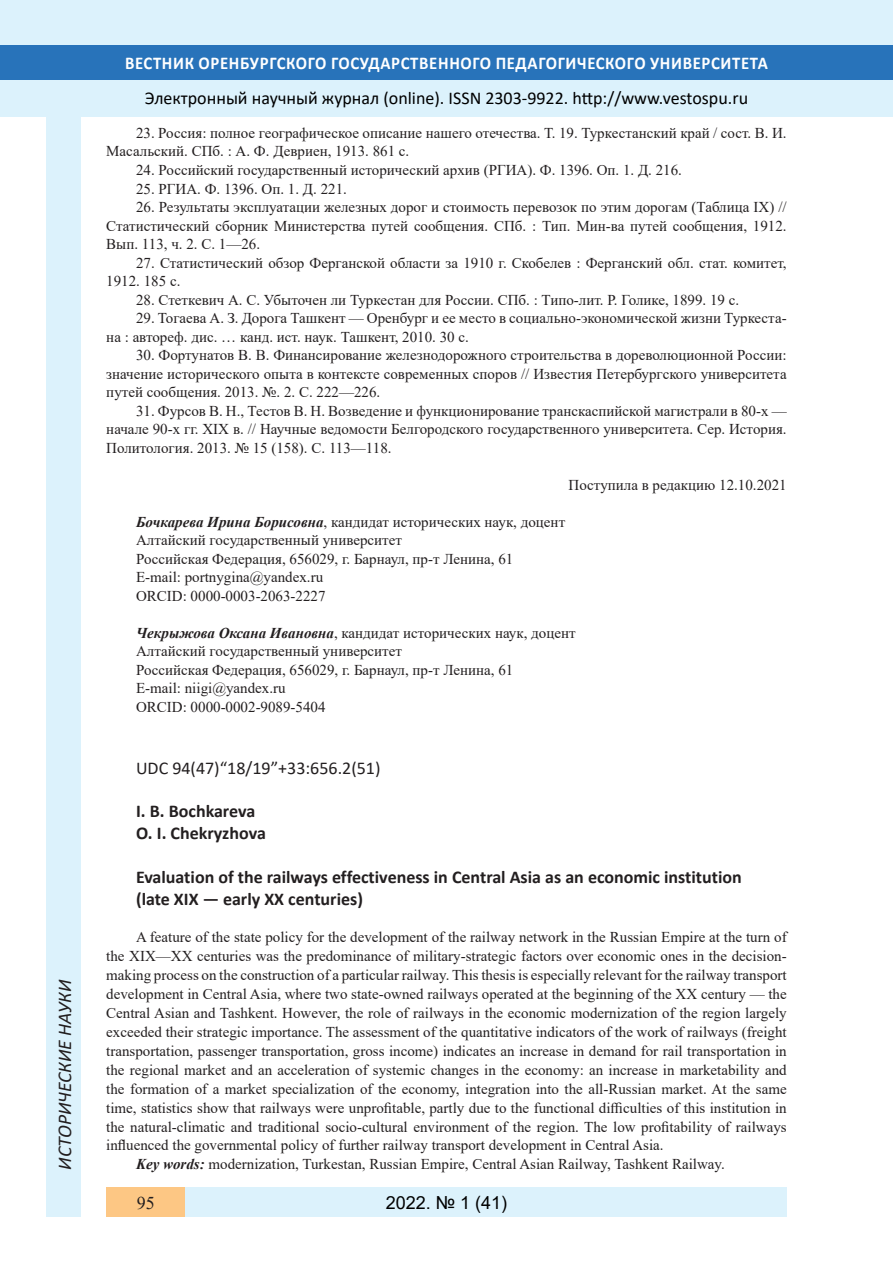
<style>
.page{position:relative;width:893px;height:1263px;background:#fff}
.page>*{position:absolute;margin:0;border:0;box-sizing:border-box;transform-origin:0 0}
.t1{font:italic 19.5px "Calibri";color:#231f20}
.Заголовок_2{font:700 18px/21.8px "Calibri";color:#231f20}
.t2{font:18px "Calibri";color:#000}
.t3{font:700 18px "Calibri";letter-spacing:.04em;color:#fff;scale:.93 1}
.Заголовок_2-2{font:18px "Calibri";color:#231f20}
.t4{font:18px "Arial";color:#000}
.t5{font:700 18px "Book Antiqua";color:#000}
.t6{font:18px "Times New Roman";color:#231f20}
.литература{font:15px/18.9px "Times New Roman";color:#231f20;text-align:justify}
.s1{font-weight:700;font-style:italic}
</style>
<div class="page">
<div style="left:0;top:0;width:893px;height:116px;background:#dcf2fc"></div>
<div style="left:0;top:45px;width:893px;height:34px;background:#2873ba"></div>
<div style="left:47px;top:116px;width:34px;height:1101px;background:#dcf2fc"></div>
<div style="left:106px;top:1188px;width:681px;height:29px;background:#dcf2fc"></div>
<div style="left:106px;top:1188px;width:79px;height:29px;background:#fdc784"></div>
<h1 class="t1" style="left:51px;top:1179px;width:279px;rotate:-90deg">03.00.00 БИОЛОГИЧЕСКИЕ НАУКИ</h1>
<h1 class="t1" style="left:51px;top:1170px;width:192px;rotate:-90deg">ИСТОРИЧЕСКИЕ НАУКИ</h1>
<p class="t3" style="left:125px;top:50px;width:693px">ВЕСТНИК ОРЕНБУРГСКОГО ГОСУДАРСТВЕННОГО ПЕДАГОГИЧЕСКОГО УНИВЕРСИТЕТА</p>
<p class="t2" style="left:145px;top:85px;width:605px">Электронный научный журнал (online). ISSN 2303-9922. http://www.vestospu.ru</p>
<p class="t2" style="left:388px;top:85px;width:13px">O</p>
<p class="t2" style="left:583px;top:85px;width:13px">t</p>
<p class="t2" style="left:583px;top:85px;width:13px">t</p>
<p class="литература" style="left:106px;top:123px;width:682px;line-height:18.5px;text-indent:30px">23. Россия: полное географическое описание нашего отечества. Т. 19. Туркестанский край / сост. В. И.<br>Масальский. СПб. : А. Ф. Девриен, 1913. 861 с.</p>
<p class="литература" style="left:136px;top:160px;width:547px">24. Российский государственный исторический архив (РГИА). Ф. 1396. Оп. 1. Д. 216.</p>
<p class="литература" style="left:136px;top:179px;width:212px">25. РГИА. Ф. 1396. Оп. 1. Д. 221.</p>
<p class="литература" style="left:106px;top:197px;width:682px;line-height:18.5px;text-indent:30px">26. Результаты эксплуатации железных дорог и стоимость перевозок по этим дорогам (Таблица IX) // Статистический сборник Министерства путей сообщения. СПб. : Тип. Мин-ва путей сообщения, 1912.<br>Вып. 113, ч. 2. С. 1—26.</p>
<p class="литература" style="left:106px;top:253px;width:682px;line-height:18.5px;text-indent:30px">27. Статистический обзор Ферганской области за 1910 г. Скобелев : Ферганский обл. стат. комитет,<br>1912. 185 с.</p>
<p class="литература" style="left:136px;top:290px;width:605px">28. Стеткевич А. С. Убыточен ли Туркестан для России. СПб. : Типо-лит. Р. Голике, 1899. 19 с.</p>
<p class="литература" style="left:106px;top:308px;width:682px;line-height:18.5px;text-indent:30px">29. Тогаева А. З. Дорога Ташкент — Оренбург и ее место в социально-экономической жизни Туркеста&shy;на : автореф. дис. … канд. ист. наук. Ташкент, 2010. 30 с.</p>
<p class="литература" style="left:106px;top:345px;width:682px;line-height:18.5px;text-indent:30px">30. Фортунатов В. В. Финансирование железнодорожного строительства в дореволюционной России: значение исторического опыта в контексте современных споров // Известия Петербургского университета путей сообщения. 2013. №. 2. С. 222—226.</p>
<p class="литература" style="left:106px;top:401px;width:682px;line-height:18.5px;text-indent:30px">31. Фурсов В. Н., Тестов В. Н. Возведение и функционирование транскаспийской магистрали в 80-х — начале 90-х гг. XIX в. // Научные ведомости Белгородского государственного университета. Сер. История.<br>Политология. 2013. № 15 (158). С. 113—118.</p>
<p class="литература" style="left:569px;top:475px;width:220px">Поступила в редакцию 12.10.2021</p>
<p class="литература" style="left:136px;top:512px;width:431px"><span class="s1">Бочкарева Ирина Борисовна</span>, кандидат исторических наук, доцент</p>
<p class="литература" style="left:136px;top:530px;width:267px">Алтайский государственный университет</p>
<p class="литература" style="left:136px;top:549px;width:379px">Российская Федерация, 656029, г. Барнаул, пр-т Ленина, 61</p>
<p class="литература" style="left:136px;top:567px;width:189px">E-mail: portnygina@yandex.ru</p>
<p class="литература" style="left:136px;top:586px;width:191px">ORCID: 0000-0003-2063-2227</p>
<p class="литература" style="left:136px;top:623px;width:441px"><span class="s1">Чекрыжова Оксана Ивановна</span>, кандидат исторических наук, доцент</p>
<p class="литература" style="left:136px;top:641px;width:267px">Алтайский государственный университет</p>
<p class="литература" style="left:136px;top:660px;width:379px">Российская Федерация, 656029, г. Барнаул, пр-т Ленина, 61</p>
<p class="литература" style="left:136px;top:678px;width:151px">E-mail: niigi@yandex.ru</p>
<p class="литература" style="left:136px;top:697px;width:191px">ORCID: 0000-0002-9089-5404</p>
<p class="Заголовок_2-2" style="left:136px;top:755px;width:246px">UDC 94(47)“18/19”+33:656.2(51)</p>
<p class="Заголовок_2" style="left:136px;top:800px;width:121px">I. B. Bochkareva</p>
<p class="Заголовок_2" style="left:136px;top:822px;width:131px">O. I. Chekryzhova</p>
<p class="Заголовок_2" style="left:136px;top:866px;width:607px">Evaluation of the railways effectiveness in Central Asia as an economic institution (late XIX — early XX centuries)</p>
<p class="литература" style="left:106px;top:927px;width:682px;text-indent:30px">A feature of the state policy for the development of the railway network in the Russian Empire at the turn of the XIX—XX centuries was the predominance of military-strategic factors over economic ones in the decision&shy;making process on the construction of a particular railway. This thesis is especially relevant for the railway transport development in Central Asia, where two state-owned railways operated at the beginning of the XX century — the Central Asian and Tashkent. However, the role of railways in the economic modernization of the region largely exceeded their strategic importance. The assessment of the quantitative indicators of the work of railways (freight transportation, passenger transportation, gross income) indicates an increase in demand for rail transportation in the regional market and an acceleration of systemic changes in the economy: an increase in marketability and the formation of a market specialization of the economy, integration into the all-Russian market. At the same time, statistics show that railways were unprofitable, partly due to the functional difficulties of this institution in the natural-climatic and traditional socio-cultural environment of the region. The low profitability of railways influenced the governmental policy of further railway transport development in Central Asia.</p>
<p class="литература" style="left:136px;top:1154px;width:590px"><span class="s1">Key words:</span> modernization, Turkestan, Russian Empire, Central Asian Railway, Tashkent Railway.</p>
<p class="t5" style="left:390px;top:1190px;width:37px">2018</p>
<p class="t5" style="left:479px;top:1190px;width:25px">25)</p>
<p class="t4" style="left:386px;top:1190px;width:123px">2022. № 1 (41)</p>
<p class="t6" style="left:137px;top:1190px;width:19px">95</p>
<p class="t5" style="left:460px;top:1190px;width:39px">2 6</p>
</div>
